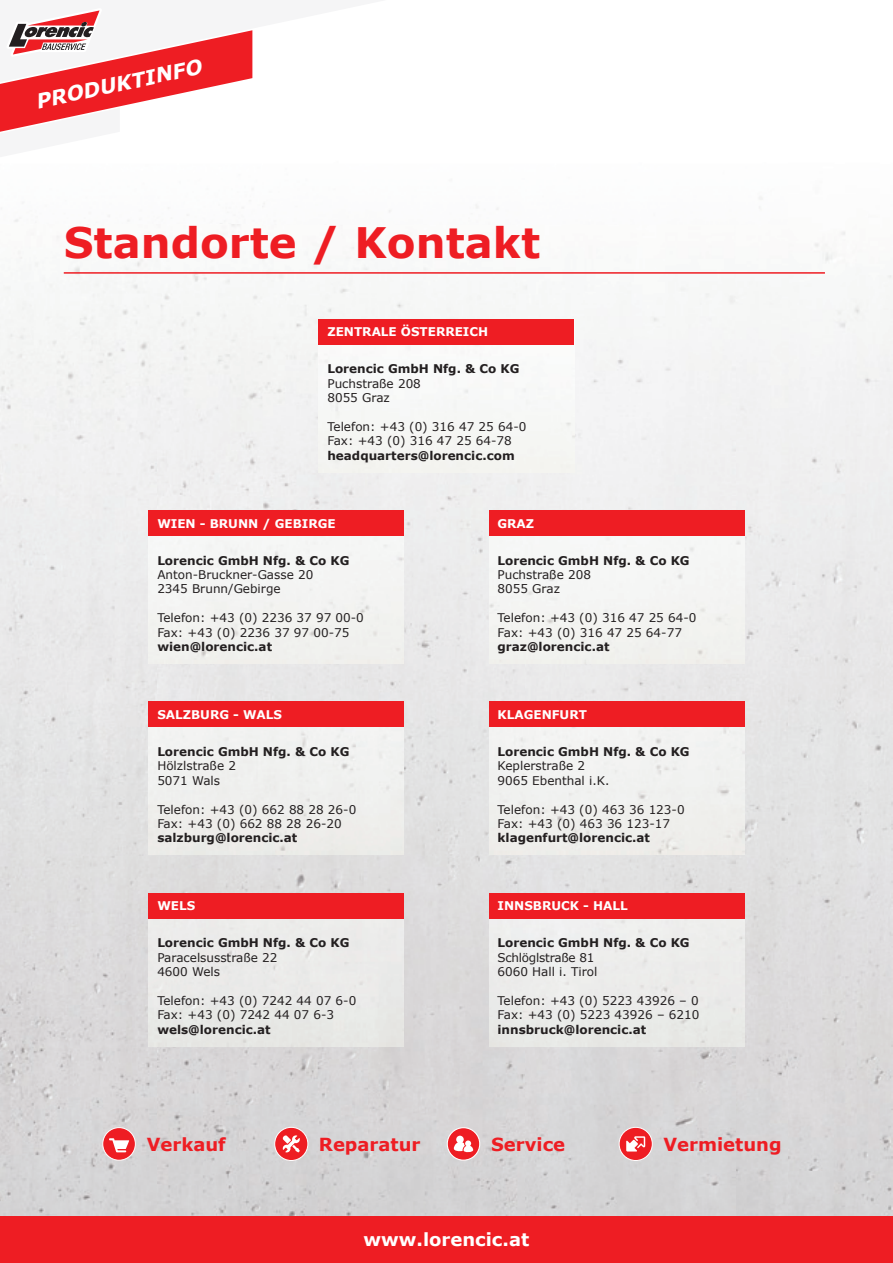
<style>
.page{position:relative;width:893px;height:1263px;background:#fff}
.page>*{position:absolute;margin:0;border:0;box-sizing:border-box;transform-origin:0 0}
.t1{font:700 42px "Verdana";color:#ee1d23}
.t2{font:italic 700 20.25px "Verdana";color:#fff}
.t3{font:700 18px "Verdana";color:#ee1d23}
.t4{font:700 18px "Verdana";color:#fff}
.t5{font:12px/14.4px "Verdana";color:#231f20}
.t6{font:700 12px "Verdana";color:#231f20}
.t7{font:700 12px "Verdana";color:#fff}
.t8{font:12px/14.4px "Verdana";letter-spacing:-.02em;color:#231f20}
</style>
<div class="page">
<img style="left:789px;top:231px;width:104px;height:985px">
<div style="left:0;top:225px;width:262px;height:225px;background:#f4f5f4"></div>
<img style="left:262px;top:236px;width:473px;height:124px">
<img style="left:735px;top:296px;width:54px;height:920px">
<div style="left:262px;top:360px;width:105px;height:150px;background:#f0f0f0"></div>
<img style="left:0;top:450px;width:157px;height:766px">
<div style="left:157px;top:450px;width:106px;height:60px;background:#efefef"></div>
<img style="left:367px;top:472px;width:159px;height:744px">
<div style="left:157px;top:663px;width:211px;height:39px;background:#e7e7e7"></div>
<div style="left:525px;top:663px;width:211px;height:39px;background:#e9e8e9"></div>
<div style="left:157px;top:855px;width:211px;height:38px;background:#ddd"></div>
<div style="left:525px;top:855px;width:211px;height:38px;background:#e1e1e2"></div>
<div style="left:157px;top:1046px;width:211px;height:170px;background:#d5d4d5"></div>
<div style="left:525px;top:1046px;width:211px;height:170px;background:#d6d5d6"></div>
<svg style="left:0;top:10px;width:253px;height:122px"></svg>
<div style="left:0;top:1216px;width:893px;height:47px;background:#ee1d23"></div>
<hr style="left:64px;top:272px;width:761px;height:2px;background:#ee1d23">
<div style="left:319px;top:344px;width:255px;height:128px;background:#f6f7f6"></div>
<div style="left:319px;top:319px;width:255px;height:25px;background:#ee1d23"></div>
<div style="left:489px;top:536px;width:255px;height:127px;background:#f4f4f3"></div>
<div style="left:489px;top:510px;width:255px;height:26px;background:#ee1d23"></div>
<div style="left:149px;top:536px;width:255px;height:127px;background:#f3f3f2"></div>
<div style="left:149px;top:510px;width:255px;height:26px;background:#ee1d23"></div>
<div style="left:149px;top:727px;width:255px;height:128px;background:#efefee"></div>
<div style="left:149px;top:702px;width:255px;height:25px;background:#ee1d23"></div>
<div style="left:489px;top:727px;width:255px;height:128px;background:#f0f1ef"></div>
<div style="left:489px;top:702px;width:255px;height:25px;background:#ee1d23"></div>
<div style="left:149px;top:918px;width:255px;height:128px;background:#eaeae9"></div>
<div style="left:149px;top:893px;width:255px;height:25px;background:#ee1d23"></div>
<div style="left:489px;top:918px;width:255px;height:128px;background:#ececea"></div>
<div style="left:489px;top:893px;width:255px;height:25px;background:#ee1d23"></div>
<svg style="left:102px;top:1127px;width:34px;height:34px"></svg>
<svg style="left:109px;top:1138px;width:20px;height:14px"></svg>
<div style="left:275px;top:1127px;width:33px;height:33px;background:#ee1d23;border:1px solid #fff;border-radius:50%"></div>
<svg style="left:282px;top:1135px;width:18px;height:18px"></svg>
<svg style="left:447px;top:1127px;width:33px;height:34px"></svg>
<svg style="left:454px;top:1135px;width:19px;height:18px"></svg>
<div style="left:619px;top:1127px;width:33px;height:33px;background:#ee1d23;border:1px solid #fff;border-radius:50%"></div>
<svg style="left:626px;top:1136px;width:19px;height:15px"></svg>
<h2 class="t2" style="left:33px;top:87px;width:171px;rotate:-12deg">PRODUKTINFO</h2>
<h1 class="t1" style="left:64px;top:212px;width:478px">Standorte / Kontakt</h1>
<p class="t7" style="left:327px;top:323px;width:162px">ZENTRALE ÖSTERREICH</p>
<p class="t6" style="left:327px;top:360px;width:194px">Lorencic GmbH Nfg. &amp; Co KG</p>
<p class="t5" style="left:327px;top:376px;width:95px">Puchstraße 208<br>8055 Graz</p>
<p class="t5" style="left:327px;top:419px;width:200px">Telefon: +43 (0) 316 47 25 64-0<br>Fax: +43 (0) 316 47 25 64-78</p>
<p class="t6" style="left:327px;top:447px;width:189px">headquarters@lorencic.com</p>
<p class="t7" style="left:157px;top:515px;width:180px">WIEN - BRUNN / GEBIRGE</p>
<p class="t6" style="left:157px;top:552px;width:194px">Lorencic GmbH Nfg. &amp; Co KG</p>
<p class="t5" style="left:157px;top:567px;width:157px">Anton-Bruckner-Gasse 20<br>2345 Brunn/Gebirge</p>
<p class="t5" style="left:157px;top:610px;width:208px">Telefon: +43 (0) 2236 37 97 00-0<br>Fax: +43 (0) 2236 37 97 00-75</p>
<p class="t6" style="left:157px;top:638px;width:116px">wien@lorencic.at</p>
<p class="t7" style="left:157px;top:706px;width:126px">SALZBURG - WALS</p>
<p class="t6" style="left:157px;top:743px;width:194px">Lorencic GmbH Nfg. &amp; Co KG</p>
<p class="t5" style="left:157px;top:759px;width:80px">Hölzlstraße 2<br>5071 Wals</p>
<p class="t5" style="left:157px;top:802px;width:200px">Telefon: +43 (0) 662 88 28 26-0<br>Fax: +43 (0) 662 88 28 26-20</p>
<p class="t6" style="left:157px;top:829px;width:142px">salzburg@lorencic.at</p>
<p class="t7" style="left:157px;top:897px;width:39px">WELS</p>
<p class="t6" style="left:157px;top:934px;width:194px">Lorencic GmbH Nfg. &amp; Co KG</p>
<p class="t5" style="left:157px;top:950px;width:122px">Paracelsusstraße 22<br>4600 Wels</p>
<p class="t5" style="left:157px;top:993px;width:200px">Telefon: +43 (0) 7242 44 07 6-0<br>Fax: +43 (0) 7242 44 07 6-3</p>
<p class="t6" style="left:157px;top:1021px;width:115px">wels@lorencic.at</p>
<p class="t7" style="left:497px;top:515px;width:38px">GRAZ</p>
<p class="t6" style="left:497px;top:552px;width:194px">Lorencic GmbH Nfg. &amp; Co KG</p>
<p class="t5" style="left:497px;top:567px;width:95px">Puchstraße 208<br>8055 Graz</p>
<p class="t5" style="left:497px;top:610px;width:200px">Telefon: +43 (0) 316 47 25 64-0<br>Fax: +43 (0) 316 47 25 64-77</p>
<p class="t6" style="left:497px;top:638px;width:113px">graz@lorencic.at</p>
<p class="t7" style="left:497px;top:706px;width:91px">KLAGENFURT</p>
<p class="t6" style="left:497px;top:743px;width:194px">Lorencic GmbH Nfg. &amp; Co KG</p>
<p class="t5" style="left:497px;top:759px;width:113px">Keplerstraße 2<br>9065 Ebenthal i.K.</p>
<p class="t5" style="left:497px;top:802px;width:189px">Telefon: +43 (0) 463 36 123-0<br>Fax: +43 (0) 463 36 123-17</p>
<p class="t6" style="left:497px;top:829px;width:154px">klagenfurt@lorencic.at</p>
<p class="t7" style="left:497px;top:897px;width:132px">INNSBRUCK - HALL</p>
<p class="t6" style="left:497px;top:934px;width:194px">Lorencic GmbH Nfg. &amp; Co KG</p>
<p class="t8" style="left:497px;top:950px;width:102px">Schlöglstraße 81<br>6060 Hall i. Tirol</p>
<p class="t5" style="left:497px;top:993px;width:203px">Telefon: +43 (0) 5223 43926 – 0<br>Fax: +43 (0) 5223 43926 – 6210</p>
<p class="t6" style="left:497px;top:1021px;width:150px">innsbruck@lorencic.at</p>
<h3 class="t3" style="left:147px;top:1131px;width:81px">Verkauf</h3>
<h3 class="t3" style="left:319px;top:1131px;width:103px">Reparatur</h3>
<h3 class="t3" style="left:491px;top:1131px;width:76px">Service</h3>
<h3 class="t3" style="left:663px;top:1131px;width:120px">Vermietung</h3>
<h3 class="t4" style="left:364px;top:1227px;width:167px">www.lorencic.at</h3>
</div>
